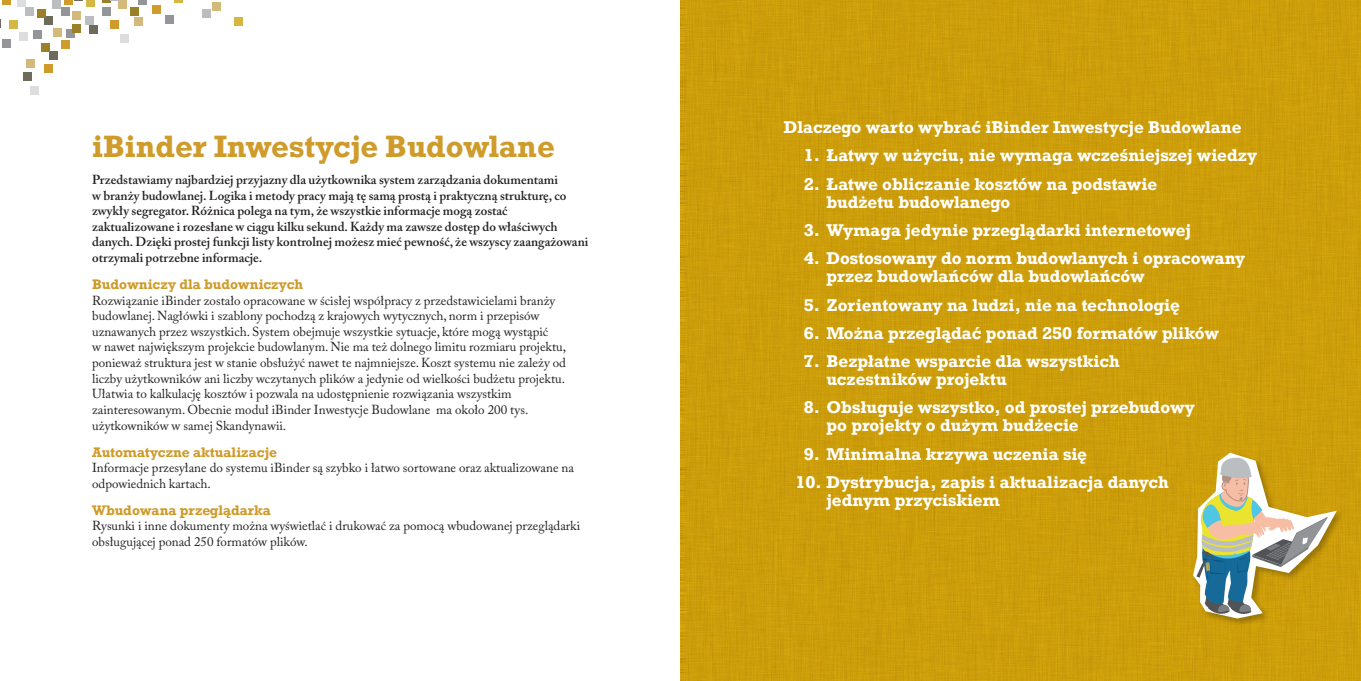
<style>
.page{position:relative;width:1361px;height:681px;background:#fff}
.page>*{position:absolute;margin:0;border:0;box-sizing:border-box;transform-origin:0 0}
.Caslon16_20{font:700 29px "Rockwell Nova";color:#cf9b2a}
.t1{font:700 16px/18px "Rockwell Nova";color:#fff}
.Caslon16_20-2{font:13px/15.6px "Adobe Caslon Pro";color:#231f20}
.Caslon16_20-3{font:600 13px/15.6px "Adobe Caslon Pro";color:#231f20}
.MellanRubRockwell{font:700 13px "Rockwell Nova";color:#cf9b2a}
</style>
<div class="page">
<div style="left:680px;top:0;width:681px;height:680px;background:#cc9d0b"></div>
<div style="left:23px;top:73px;width:9px;height:8px;background:#6d6c5c"></div>
<div style="left:50px;top:51px;width:8px;height:9px;background:#6d6c5c"></div>
<div style="left:89px;top:25px;width:9px;height:8px;background:#6d6c5c"></div>
<div style="left:44px;top:16px;width:8px;height:9px;background:#6d6c5c"></div>
<div style="left:2px;top:39px;width:9px;height:8px;background:#939598"></div>
<div style="left:33px;top:30px;width:8px;height:8px;background:#939598"></div>
<div style="left:66px;top:29px;width:9px;height:9px;background:#939598"></div>
<div style="left:62px;top:7px;width:8px;height:9px;background:#939598"></div>
<div style="left:102px;top:7px;width:9px;height:9px;background:#939598"></div>
<div style="left:166px;top:15px;width:8px;height:8px;background:#939598"></div>
<div style="left:138px;top:0;width:8px;height:5px;background:#939598"></div>
<div style="left:62px;top:40px;width:8px;height:8px;background:#cf9b2a"></div>
<div style="left:2px;top:0;width:9px;height:5px;background:#cf9b2a"></div>
<div style="left:64px;top:0;width:8px;height:5px;background:#cf9b2a"></div>
<div style="left:111px;top:21px;width:8px;height:8px;background:#cf9b2a"></div>
<div style="left:44px;top:65px;width:8px;height:8px;background:#cf9b2a"></div>
<div style="left:152px;top:5px;width:9px;height:8px;background:#cf9b2a"></div>
<div style="left:130px;top:7px;width:8px;height:8px;background:#9b802a"></div>
<div style="left:72px;top:24px;width:9px;height:8px;background:#9b802a"></div>
<div style="left:38px;top:9px;width:8px;height:8px;background:#9b802a"></div>
<div style="left:41px;top:43px;width:8px;height:8px;background:#9b802a"></div>
<div style="left:119px;top:1px;width:8px;height:8px;background:#d3ba7a"></div>
<div style="left:26px;top:60px;width:8px;height:8px;background:#d3ba7a"></div>
<div style="left:54px;top:28px;width:8px;height:9px;background:#d3ba7a"></div>
<div style="left:72px;top:12px;width:9px;height:8px;background:#d3ba7a"></div>
<div style="left:134px;top:18px;width:8px;height:8px;background:#d3ba7a"></div>
<div style="left:87px;top:0;width:8px;height:7px;background:#d4b843"></div>
<svg style="left:174px;top:0;width:8px;height:3px"></svg>
<div style="left:9px;top:21px;width:8px;height:8px;background:#d4b843"></div>
<svg style="left:102px;top:0;width:17px;height:3px"></svg>
<div style="left:25px;top:7px;width:8px;height:8px;background:#bcbdc0"></div>
<div style="left:52px;top:1px;width:9px;height:8px;background:#bcbdc0"></div>
<div style="left:85px;top:17px;width:9px;height:8px;background:#bcbdc0"></div>
<div style="left:202px;top:9px;width:9px;height:8px;background:#bcbdc0"></div>
<div style="left:120px;top:34px;width:8px;height:8px;background:#dcdddf"></div>
<div style="left:19px;top:32px;width:8px;height:9px;background:#dcdddf"></div>
<div style="left:18px;top:0;width:8px;height:7px;background:#dcdddf"></div>
<div style="left:31px;top:86px;width:8px;height:8px;background:#dcdddf"></div>
<div style="left:212px;top:2px;width:9px;height:8px;background:#d3ba7a"></div>
<div style="left:235px;top:18px;width:8px;height:8px;background:#d4b843"></div>
<img style="left:1189px;top:448px;width:152px;height:181px">
<svg style="left:1193px;top:452px;width:143px;height:166px"></svg>
<p class="Caslon16_20" style="left:92px;top:128px;width:464px">iBinder Inwestycje Budowlane</p>
<p class="Caslon16_20-3" style="left:92px;top:171px;width:498px">Przedstawiamy najbardziej przyjazny dla użytkownika system zarządzania dokumentami<br>w branży budowlanej. Logika i metody pracy mają tę samą prostą i praktyczną strukturę, co zwykły segregator. Różnica polega na tym, że wszystkie informacje mogą zostać zaktualizowane i rozesłane w ciągu kilku sekund. Każdy ma zawsze dostęp do właściwych danych. Dzięki prostej funkcji listy kontrolnej możesz mieć pewność, że wszyscy zaangażowani otrzymali potrzebne informacje.</p>
<p class="MellanRubRockwell" style="left:92px;top:276px;width:213px">Budowniczy dla budowniczych</p>
<p class="Caslon16_20-2" style="left:92px;top:292px;width:475px">Rozwiązanie iBinder zostało opracowane w ścisłej współpracy z przedstawicielami branży budowlanej. Nagłówki i szablony pochodzą z krajowych wytycznych, norm i przepisów uznawanych przez wszystkich. System obejmuje wszystkie sytuacje, które mogą wystąpić<br>w nawet największym projekcie budowlanym. Nie ma też dolnego limitu rozmiaru projektu, ponieważ struktura jest w stanie obsłużyć nawet te najmniejsze. Koszt systemu nie zależy od liczby użytkowników ani liczby wczytanych plików a jedynie od wielkości budżetu projektu.<br>Ułatwia to kalkulację kosztów i pozwala na udostępnienie rozwiązania wszystkim zainteresowanym. Obecnie moduł iBinder Inwestycje Budowlane ma około 200 tys. użytkowników w samej Skandynawii.</p>
<p class="MellanRubRockwell" style="left:92px;top:443px;width:186px">Automatyczne aktualizacje</p>
<p class="Caslon16_20-2" style="left:92px;top:459px;width:483px">Informacje przesyłane do systemu iBinder są szybko i łatwo sortowane oraz aktualizowane na odpowiednich kartach.</p>
<p class="MellanRubRockwell" style="left:92px;top:501px;width:180px">Wbudowana przeglądarka</p>
<p class="Caslon16_20-2" style="left:92px;top:518px;width:489px">Rysunki i inne dokumenty można wyświetlać i drukować za pomocą wbudowanej przeglądarki obsługującej ponad 250 formatów plików.</p>
<p class="t1" style="left:784px;top:118px;width:459px">Dlaczego warto wybrać iBinder Inwestycje Budowlane</p>
<p class="t1" style="left:804px;top:146px;width:455px">1. Łatwy w użyciu, nie wymaga wcześniejszej wiedzy</p>
<p class="t1" style="left:826px;top:174px;width:332px;text-indent:-23px">2. Łatwe obliczanie kosztów na podstawie budżetu budowlanego</p>
<p class="t1" style="left:804px;top:220px;width:388px">3. Wymaga jedynie przeglądarki internetowej</p>
<p class="t1" style="left:826px;top:249px;width:420px;text-indent:-23px">4. Dostosowany do norm budowlanych i opracowany przez budowlańców dla budowlańców</p>
<p class="t1" style="left:804px;top:295px;width:378px">5. Zorientowany na ludzi, nie na technologię</p>
<p class="t1" style="left:804px;top:323px;width:417px">6. Można przeglądać ponad 250 formatów plików</p>
<p class="t1" style="left:826px;top:352px;width:295px;text-indent:-23px">7. Bezpłatne wsparcie dla wszystkich uczestników projektu</p>
<p class="t1" style="left:826px;top:398px;width:370px;text-indent:-23px">8. Obsługuje wszystko, od prostej przebudowy po projekty o dużym budżecie</p>
<p class="t1" style="left:804px;top:444px;width:285px">9. Minimalna krzywa uczenia się</p>
<p class="t1" style="left:826px;top:472px;width:344px;text-indent:-31px">10. Dystrybucja, zapis i aktualizacja danych jednym przyciskiem</p>
</div>
